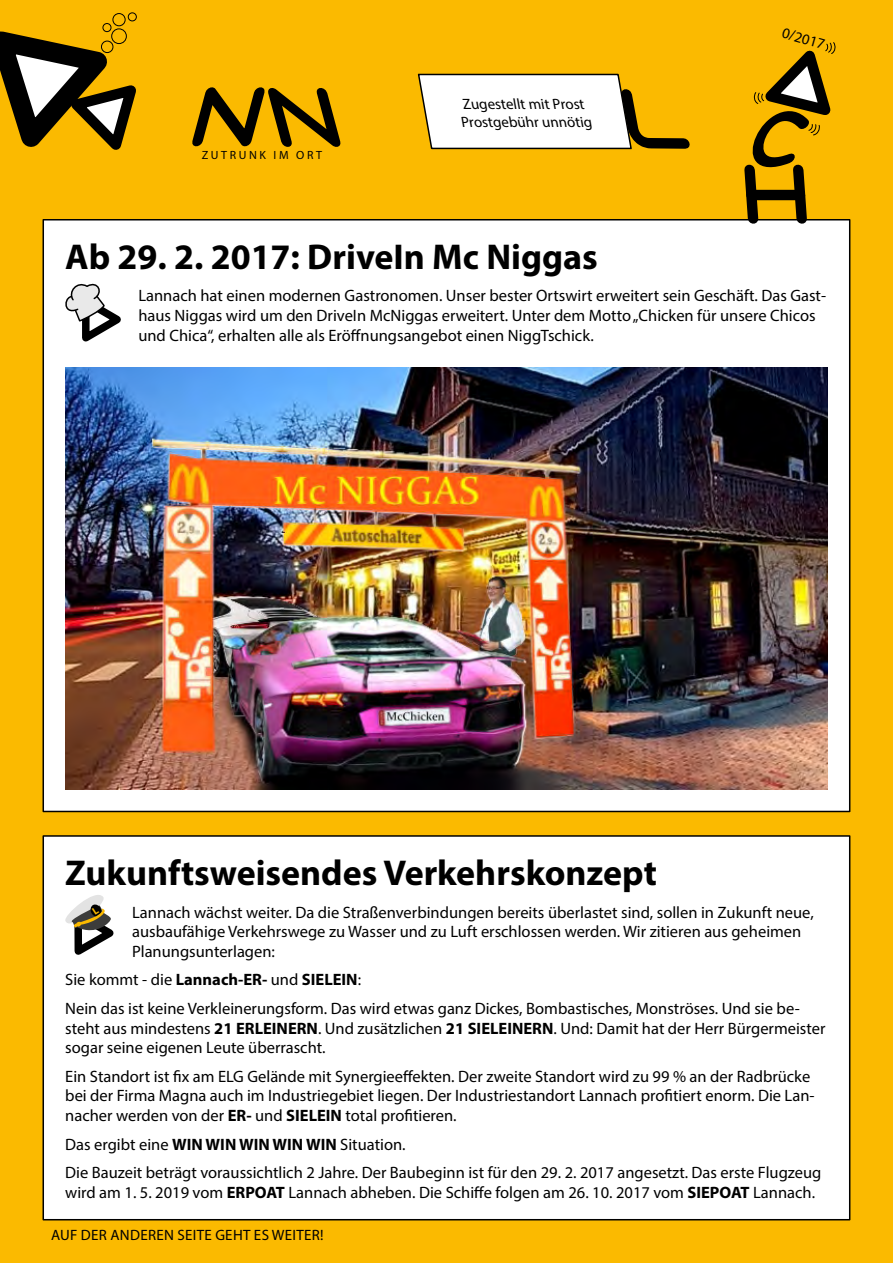
<style>
.page{position:relative;width:893px;height:1263px;background:#fbba00}
.page>*{position:absolute;margin:0;border:0;box-sizing:border-box;transform-origin:0 0}
.t1{font:700 36px "Myriad Pro";color:#000}
.t2{font:16.5px/19.8px "Myriad Pro";color:#000}
.t3{font:15px "Myriad Pro";letter-spacing:.02em;color:#000}
.t4{font:italic 15px/18px "Myriad Pro";color:#000}
.t5{font:11.85px "Myriad Pro";letter-spacing:.22em;color:#000}
.s1{font-weight:700}
</style>
<div class="page">
<div style="left:43px;top:220px;width:807px;height:591px;background:#fff"></div>
<img style="left:65px;top:368px;width:763px;height:421px">
<svg style="left:65px;top:283px;width:56px;height:59px"></svg>
<div style="left:43px;top:836px;width:807px;height:384px;background:#fff"></div>
<div style="left:43px;top:835px;width:807px;height:385px;border:2px solid #000"></div>
<svg style="left:0;top:15px;width:137px;height:135px"></svg>
<svg style="left:192px;top:87px;width:149px;height:60px"></svg>
<svg style="left:417px;top:73px;width:273px;height:77px"></svg>
<div style="left:101px;top:41px;width:12px;height:12px;border:1px solid #000;border-radius:50%"></div>
<div style="left:103px;top:23px;width:8px;height:9px;border:1px solid #000;border-radius:50%"></div>
<div style="left:128px;top:13px;width:9px;height:8px;border:1px solid #000;border-radius:50%"></div>
<div style="left:113px;top:13px;width:12px;height:13px;border:1px solid #000;border-radius:50%"></div>
<div style="left:111px;top:29px;width:16px;height:15px;border:1px solid #000;border-radius:50%"></div>
<svg style="left:727px;top:42px;width:113px;height:182px"></svg>
<svg style="left:65px;top:895px;width:49px;height:60px"></svg>
<p class="t5" style="left:202px;top:148px;width:122px">ZUTRUNK IM ORT</p>
<p class="t4" style="left:462px;top:95px;width:135px">ZugestelltmitProst<br>Prostgebührunnötig</p>
<p class="t3" style="left:785px;top:23px;width:45px;rotate:16deg">0/2017</p>
<h1 class="t1" style="left:65px;top:233px;width:534px">Ab 29. 2. 2017: DriveIn Mc Niggas</h1>
<p class="t2" style="left:138px;top:286px;width:689px">Lannach hat einen modernen Gastronomen. Unser bester Ortswirt erweitert sein Geschäft. Das Gast&shy;haus Niggas wird um den DriveIn McNiggas erweitert. Unter dem Motto „Chicken für unsere Chicos und Chica“, erhalten alle als Eröffnungsangebot einen NiggTschick.</p>
<h1 class="t1" style="left:65px;top:849px;width:593px">Zukunftsweisendes Verkehrskonzept</h1>
<p class="t2" style="left:132px;top:902px;width:683px">Lannach wächst weiter. Da die Straßenverbindungen bereits überlastet sind, sollen in Zukunft neue, ausbaufähige Verkehrswege zu Wasser und zu Luft erschlossen werden. Wir zitieren aus geheimen<br>Planungsunterlagen:</p>
<p class="t2" style="left:65px;top:965px;width:736px;line-height:28.3px">Sie kommt - die <span class="s1">Lannach-ER-</span> und <span class="s1">SIELEIN</span>:<br>Nein das ist keine Verkleinerungsform. Das wird etwas ganz Dickes, Bombastisches, Monströses. Und sie be-</p>
<p class="t2" style="left:65px;top:1018px;width:762px">steht aus mindestens <span class="s1">21 ERLEINERN</span>. Und zusätzlichen <span class="s1">21 SIELEINERN</span>. Und: Damit hat der Herr Bürgermeister sogar seine eigenen Leute überrascht.</p>
<p class="t2" style="left:65px;top:1066px;width:751px">Ein Standort ist fix am ELG Gelände mit Synergieeffekten. Der zweite Standort wird zu 99 % an der Radbrücke bei der Firma Magna auch im Industriegebiet liegen. Der Industriestandort Lannach profitiert enorm. Die Lan&shy;nacher werden von der <span class="s1">ER-</span> und <span class="s1">SIELEIN</span> total profitieren.</p>
<p class="t2" style="left:65px;top:1129px;width:758px;line-height:28.3px">Das ergibt eine <span class="s1">WIN WIN WIN WIN WIN</span> Situation.<br>Die Bauzeit beträgt voraussichtlich 2 Jahre. Der Baubeginn ist für den 29. 2. 2017 angesetzt. Das erste Flugzeug</p>
<p class="t2" style="left:65px;top:1182px;width:751px">wird am 1. 5. 2019 vom <span class="s1">ERPOAT</span> Lannach abheben. Die Schiffe folgen am 26. 10. 2017 vom <span class="s1">SIEPOAT</span> Lannach.</p>
<p class="t3" style="left:51px;top:1226px;width:274px">AUF DER ANDEREN SEITE GEHT ES WEITER!</p>
</div>
